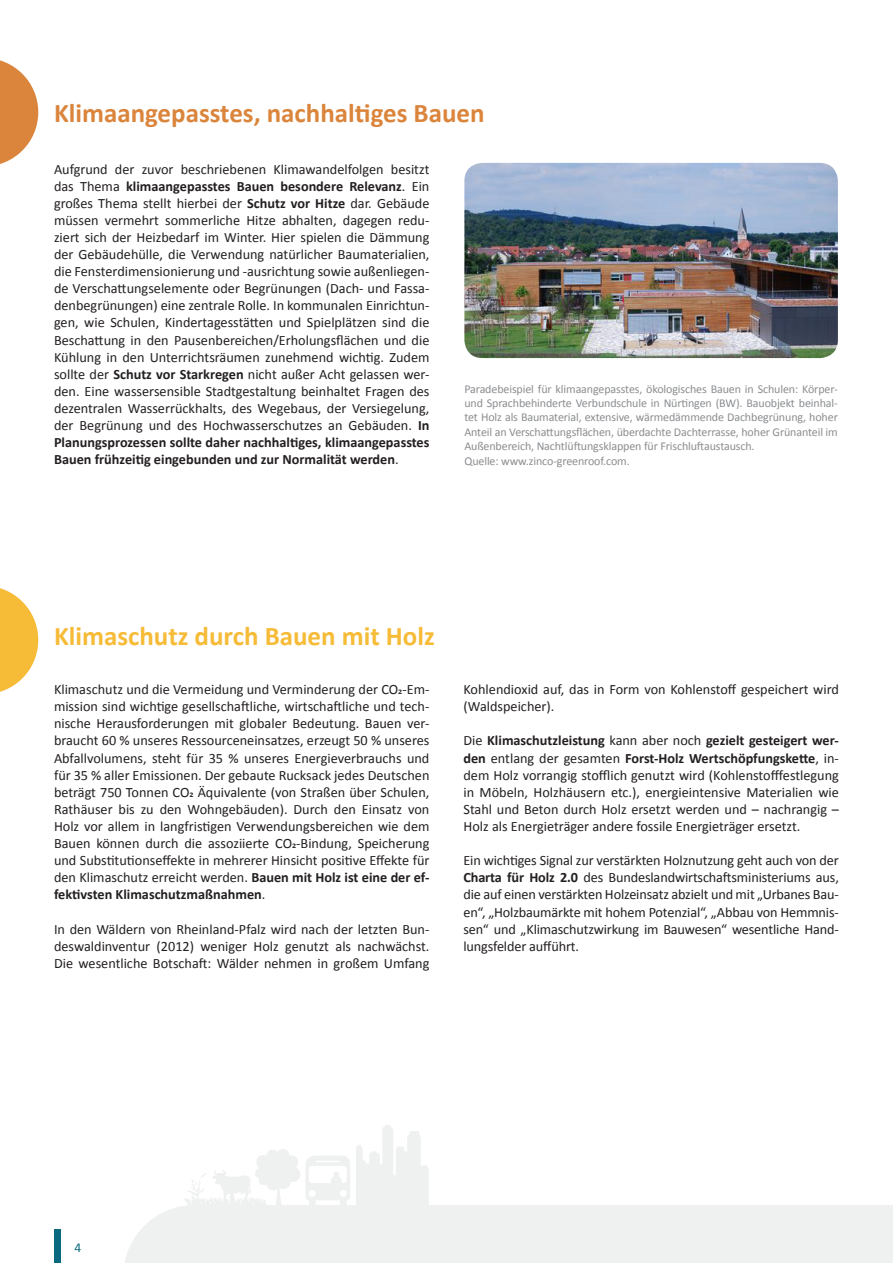
<style>
.page{position:relative;width:893px;height:1263px;background:#fff}
.page>*{position:absolute;margin:0;border:0;box-sizing:border-box;transform-origin:0 0}
.t1{font:700 27px "Calibri";color:#db853c}
.t2{font:700 27px "Calibri";color:#f6bb37}
.t3{font:14.25px/17.1px "Calibri";color:#231f20;text-align:justify}
.t4{font:13.5px "Calibri";color:#0a697e}
.t5{font:12px/14.4px "Calibri";letter-spacing:-.01em;color:#8b8d90;text-align:justify}
.s1{font-weight:700}
</style>
<div class="page">
<div style="left:54px;top:1229px;width:6px;height:34px;background:#0a697e"></div>
<svg style="left:125px;top:1125px;width:768px;height:138px"></svg>
<svg style="left:0;top:60px;width:38px;height:104px"></svg>
<img style="left:464px;top:163px;width:374px;height:195px">
<svg style="left:0;top:588px;width:38px;height:104px"></svg>
<p class="t1" style="left:54px;top:97px;width:432px">Klimaangepasstes, nachhaltiges Bauen</p>
<p class="t3" style="left:54px;top:160px;width:377px">Aufgrund der zuvor beschriebenen Klimawandelfolgen besitzt das Thema <span class="s1">klimaangepasstes Bauen besondere Relevanz</span>. Ein großes Thema stellt hierbei der <span class="s1">Schutz vor Hitze</span> dar. Gebäude müssen vermehrt sommerliche Hitze abhalten, dagegen redu&shy;ziert sich der Heizbedarf im Winter. Hier spielen die Dämmung der Gebäudehülle, die Verwendung natürlicher Baumaterialien, die Fensterdimensionierung und -ausrichtung sowie außenliegen&shy;de Verschattungselemente oder Begrünungen (Dach- und Fassa&shy;denbegrünungen) eine zentrale Rolle. In kommunalen Einrichtun&shy;gen, wie Schulen, Kindertagesstätten und Spielplätzen sind die Beschattung in den Pausenbereichen/Erholungsflächen und die Kühlung in den Unterrichtsräumen zunehmend wichtig. Zudem sollte der <span class="s1">Schutz vor Starkregen</span> nicht außer Acht gelassen wer&shy;den. Eine wassersensible Stadtgestaltung beinhaltet Fragen des dezentralen Wasserrückhalts, des Wegebaus, der Versiegelung, der Begrünung und des Hochwasserschutzes an Gebäuden. <span class="s1">In Planungsprozessen sollte daher nachhaltiges, klimaangepasstes Bauen frühzeitig eingebunden und zur Normalität werden</span>.</p>
<p class="t5" style="left:464px;top:381px;width:375px">Paradebeispiel für klimaangepasstes, ökologisches Bauen in Schulen: Körper&shy;und Sprachbehinderte Verbundschule in Nürtingen (BW). Bauobjekt beinhal&shy;tet Holz als Baumaterial, extensive, wärmedämmende Dachbegrünung, hoher Anteil an Verschattungsflächen, überdachte Dachterrasse, hoher Grünanteil im Außenbereich, Nachtlüftungsklappen für Frischluftaustausch.</p>
<p class="t5" style="left:464px;top:453px;width:167px">Quelle: www.zinco-greenroof.com.</p>
<p class="t2" style="left:54px;top:619px;width:382px">Klimaschutz durch Bauen mit Holz</p>
<p class="t3" style="left:54px;top:681px;width:377px">Klimaschutz und die Vermeidung und Verminderung der CO2-Em&shy;mission sind wichtige gesellschaftliche, wirtschaftliche und tech&shy;nische Herausforderungen mit globaler Bedeutung. Bauen ver&shy;braucht 60 % unseres Ressourceneinsatzes, erzeugt 50 % unseres Abfallvolumens, steht für 35 % unseres Energieverbrauchs und für 35 % aller Emissionen. Der gebaute Rucksack jedes Deutschen beträgt 750 Tonnen CO2 Äquivalente (von Straßen über Schulen, Rathäuser bis zu den Wohngebäuden). Durch den Einsatz von Holz vor allem in langfristigen Verwendungsbereichen wie dem Bauen können durch die assoziierte CO2-Bindung, Speicherung und Substitutionseffekte in mehrerer Hinsicht positive Effekte für den Klimaschutz erreicht werden. <span class="s1">Bauen mit Holz ist eine der ef&shy;fektivsten Klimaschutzmaßnahmen</span>.</p>
<p class="t3" style="left:54px;top:920px;width:377px">In den Wäldern von Rheinland-Pfalz wird nach der letzten Bun&shy;deswaldinventur (2012) weniger Holz genutzt als nachwächst.<br>Die wesentliche Botschaft: Wälder nehmen in großem Umfang</p>
<p class="t3" style="left:463px;top:681px;width:377px">Kohlendioxid auf, das in Form von Kohlenstoff gespeichert wird (Waldspeicher).</p>
<p class="t3" style="left:463px;top:732px;width:377px">Die <span class="s1">Klimaschutzleistung</span> kann aber noch <span class="s1">gezielt gesteigert wer&shy;den</span> entlang der gesamten <span class="s1">Forst-Holz Wertschöpfungskette</span>, in&shy;dem Holz vorrangig stofflich genutzt wird (Kohlenstofffestlegung in Möbeln, Holzhäusern etc.), energieintensive Materialien wie Stahl und Beton durch Holz ersetzt werden und – nachrangig – Holz als Energieträger andere fossile Energieträger ersetzt.</p>
<p class="t3" style="left:463px;top:852px;width:377px">Ein wichtiges Signal zur verstärkten Holznutzung geht auch von der <span class="s1">Charta für Holz 2.0</span> des Bundeslandwirtschaftsministeriums aus, die auf einen verstärkten Holzeinsatz abzielt und mit „Urbanes Bau&shy;en“, „Holzbaumärkte mit hohem Potenzial“, „Abbau von Hemmnis&shy;sen“ und „Klimaschutzwirkung im Bauwesen“ wesentliche Hand&shy;lungsfelder aufführt.</p>
<p class="t4" style="left:75px;top:1239px;width:8px">4</p>
</div>
